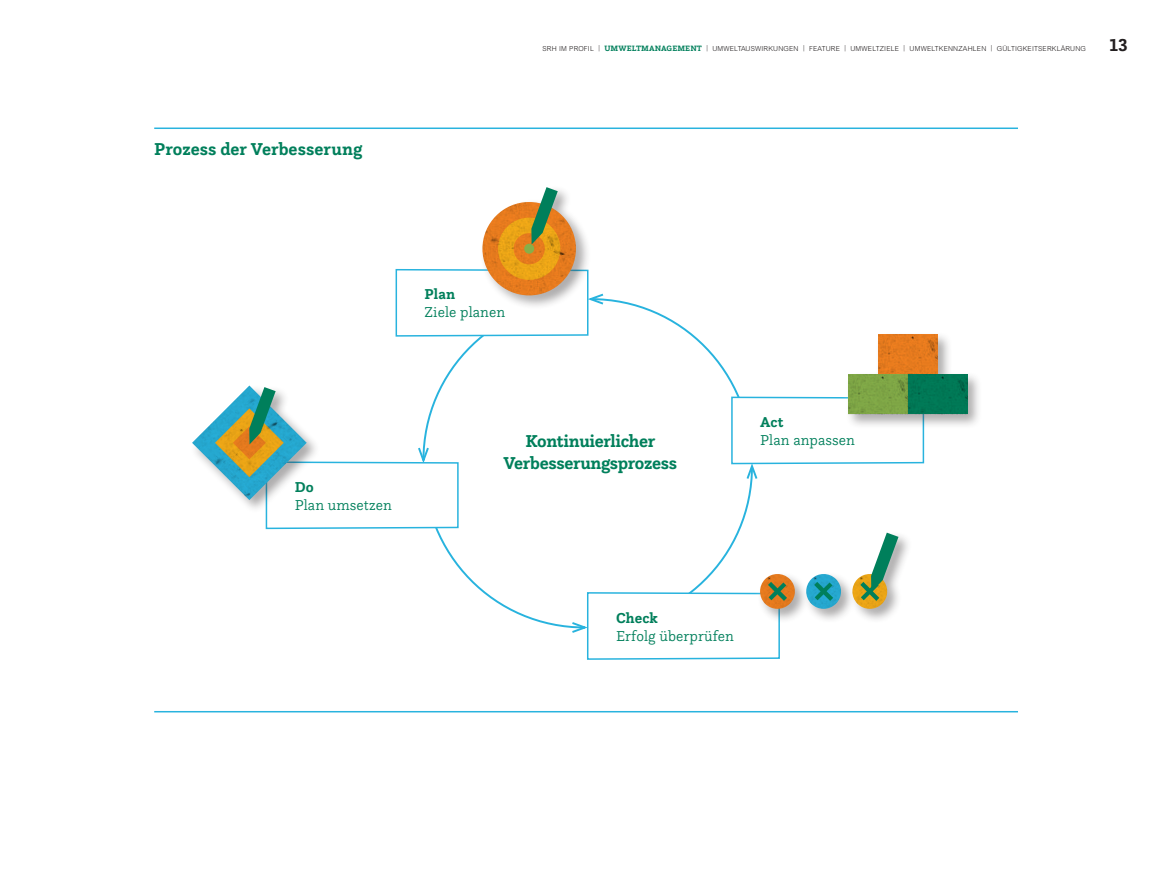
<style>
.page{position:relative;width:1170px;height:893px;background:#fff}
.page>*{position:absolute;margin:0;border:0;box-sizing:border-box;transform-origin:0 0}
.t1{font:700 18px/21.6px "Questa Slab";letter-spacing:-.02em;color:#007f5b;text-align:center}
.t2{font:700 18px "Questa Slab";color:#007f5b}
.t3{font:700 18px "Questa Slab";color:#231f20}
.t4{font:300 15px "Questa Slab";letter-spacing:.005em;color:#007f5b}
.t5{font:700 15px "Questa Slab";letter-spacing:.005em;color:#007f5b}
.t6{font:300 6.9px "Arial MT Std";letter-spacing:.03em;color:#231f20}
.s1{font-family:"Questa Slab";font-weight:700;font-size:8.1px;color:#007f5b}
</style>
<div class="page">
<hr style="left:154px;top:128px;width:863px;height:1px;background:#28b3de">
<hr style="left:154px;top:711px;width:863px;height:1px;background:#28b3de">
<div style="left:845px;top:332px;width:137px;height:97px;background:#231f20;opacity:.4"></div>
<div style="left:840px;top:327px;width:135px;height:95px;background:#fff;opacity:.2"></div>
<img style="left:924px;top:334px;width:13px;height:40px">
<div style="left:907px;top:374px;width:60px;height:40px;background:#007855"></div>
<div style="left:479px;top:185px;width:111px;height:126px;background:#231f20;opacity:.4"></div>
<div style="left:474px;top:180px;width:109px;height:123px;background:#fff"></div>
<img style="left:482px;top:202px;width:94px;height:66px">
<img style="left:498px;top:218px;width:62px;height:50px">
<img style="left:513px;top:233px;width:31px;height:31px">
<svg style="left:531px;top:187px;width:26px;height:57px"></svg>
<div style="left:524px;top:244px;width:10px;height:10px;background:#86af4a;border-radius:50%"></div>
<svg style="left:192px;top:268px;width:732px;height:392px"></svg>
<h1 class="t2" style="left:154px;top:137px;width:210px">Prozess der Verbesserung</h1>
<p class="t6" style="left:542px;top:44px;width:545px">SRH IM PROFIL | <span class="s1">UMWELTMANAGEMENT</span> | UMWELTAUSWIRKUNGEN | FEATURE | UMWELTZIELE | UMWELTKENNZAHLEN | GÜLTIGKEITSERKLÄRUNG</p>
<h1 class="t3" style="left:1109px;top:33px;width:20px">13</h1>
<h2 class="t5" style="left:424px;top:285px;width:32px">Plan</h2>
<h2 class="t4" style="left:424px;top:303px;width:82px">Ziele planen</h2>
<h2 class="t5" style="left:295px;top:477px;width:20px">Do</h2>
<h2 class="t4" style="left:295px;top:495px;width:99px">Plan umsetzen</h2>
<h1 class="t1" style="left:503px;top:430px;width:175px">Kontinuierlicher<br>Verbesserungsprozess</h1>
<h2 class="t5" style="left:760px;top:412px;width:25px">Act</h2>
<h2 class="t4" style="left:760px;top:431px;width:96px">Plan anpassen</h2>
<h2 class="t5" style="left:616px;top:608px;width:43px">Check</h2>
<h2 class="t4" style="left:616px;top:626px;width:119px">Erfolg überprüfen</h2>
</div>
